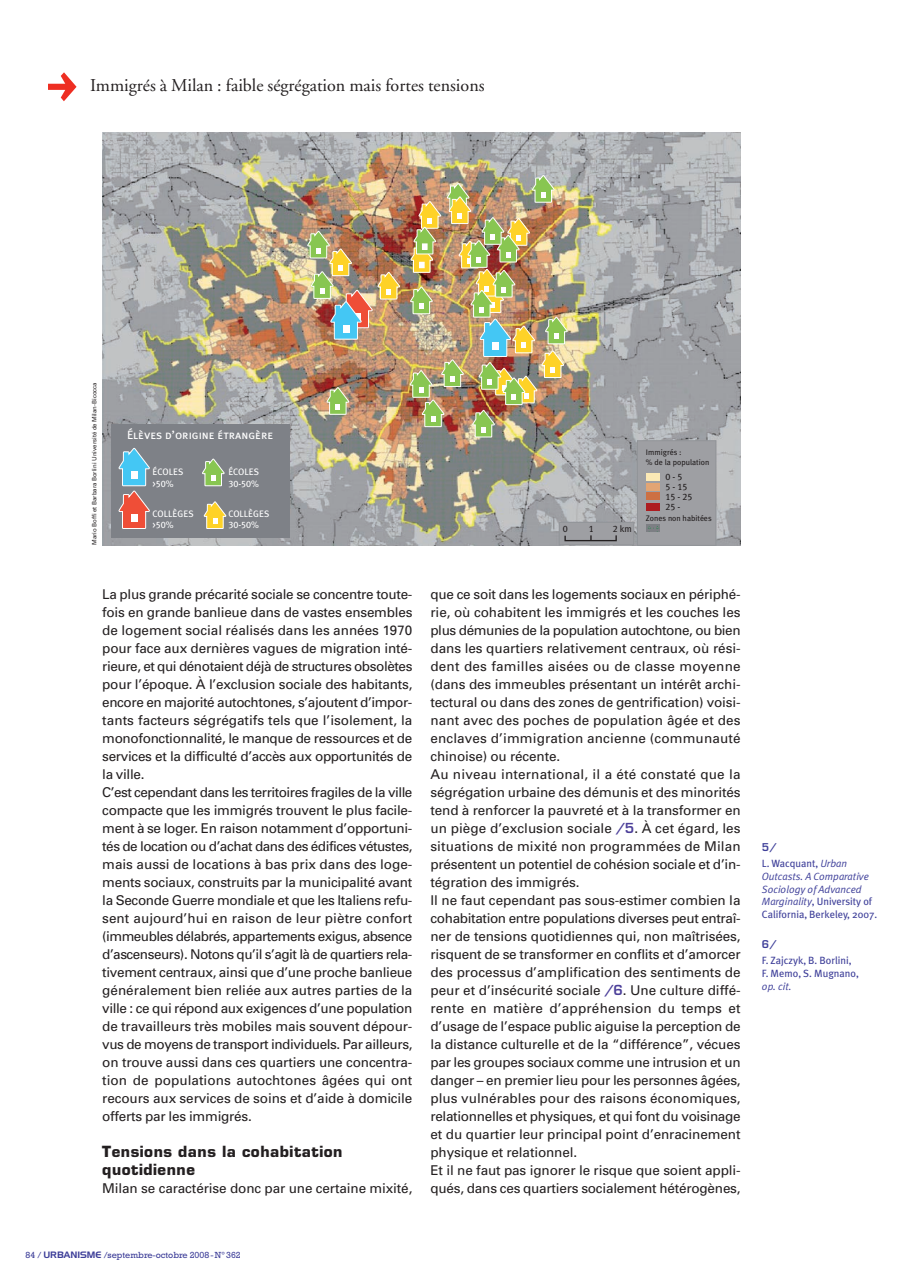
<style>
.page{position:relative;width:908px;height:1284px;background:#fff}
.page>*{position:absolute;margin:0;border:0;box-sizing:border-box;transform-origin:0 0}
.t1{font:54px "Mini Pics Directional AA";color:#ee2e22}
.t2{font:18px "Adobe Garamond";color:#231f20}
.t3{font:700 15px/18px "Eurostile";letter-spacing:.035em;color:#231f20}
.t4{font:13.5px/18px "Univers";letter-spacing:-.01em;color:#231f20}
.t5{font:12px "Meta Plus Book Caps";color:#fff}
.t6{font:10.5px/12.6px "Meta Plus";color:#3e3f99}
.t7{font:italic 10.5px/12.6px "Meta Plus Normal";color:#3e3f99}
.t8{font:600 10.5px "Eurostile LT";color:#3e3f99}
.t9{font:9.3px/11.2px "Meta Plus Book Caps";color:#fff}
.t10{font:9.3px/10.1px "Meta Plus Book Caps";color:#231f20}
.t11{font:9.3px "Meta Plus";color:#231f20}
.t12{font:9px "Rockwell";color:#3e3f99}
.t13{font:7.95px/9.6px "Meta Plus";color:#231f20}
.t14{font:6px "Univers";color:#231f20}
.s1{font-family:"Meta Plus Book Caps"}
.s2{font-family:"Eurostile LT";font-weight:600;color:#4c3f99}
.s3{font-family:"Meta Plus Normal";font-style:italic}
.s4{font-family:"Handel Gothic BT"}
</style>
<div class="page">
<img style="left:102px;top:132px;width:638px;height:413px">
<div style="left:637px;top:440px;width:78px;height:105px;background:#9e9fa3"></div>
<div style="left:636px;top:440px;width:80px;height:105px;border:1px solid #929599"></div>
<div style="left:559px;top:522px;width:74px;height:22px;background:#9e9fa3"></div>
<div style="left:558px;top:521px;width:76px;height:24px;border:1px solid #929599"></div>
<div style="left:111px;top:424px;width:179px;height:113px;background:#7e8187"></div>
<svg style="left:118px;top:448px;width:32px;height:81px"></svg>
<div style="left:131px;top:514px;width:6px;height:8px;background:#fff"></div>
<svg style="left:203px;top:501px;width:23px;height:28px"></svg>
<svg style="left:202px;top:458px;width:23px;height:28px"></svg>
<svg style="left:326px;top:387px;width:23px;height:28px"></svg>
<img style="left:307px;top:231px;width:93px;height:109px">
<img style="left:409px;top:175px;width:158px;height:262px">
<div style="left:646px;top:473px;width:13px;height:8px;background:#fbe9b5"></div>
<div style="left:646px;top:483px;width:13px;height:7px;background:#e2a574"></div>
<div style="left:646px;top:492px;width:13px;height:7px;background:#cd7043"></div>
<div style="left:646px;top:503px;width:13px;height:7px;background:#ad1d21"></div>
<div style="left:564px;top:534px;width:52px;height:7px;border:1px solid #231f20"></div>
<div style="left:646px;top:524px;width:13px;height:7px;background:#7d7f84"></div>
<svg style="left:647px;top:526px;width:12px;height:6px"></svg>
<h1 class="t1" style="left:38px;top:58px;width:49px">*</h1>
<h2 class="t2" style="left:90px;top:78px;width:396px">Immigrés à Milan : faible ségrégation mais fortes tensions</h2>
<p class="t14" style="left:92px;top:545px;width:164px;rotate:-90deg">Mario Boffi et Barbara Borlini Université de Milan-Bicocca</p>
<p class="t5" style="left:127px;top:428px;width:147px">Élèves d’origine étrangère</p>
<p class="t9" style="left:153px;top:466px;width:32px">ÉCOLES &gt;50%</p>
<p class="t9" style="left:228px;top:466px;width:32px">ÉCOLES<br>30-50%</p>
<p class="t9" style="left:153px;top:508px;width:43px">COLLÈGES &gt;50%</p>
<p class="t9" style="left:228px;top:508px;width:43px">COLLÈGES<br>30-50%</p>
<p class="t4" style="left:102px;top:586px;width:311px">La plus grande précarité sociale se concentre toute&shy;fois en grande banlieue dans de vastes ensembles de logement social réalisés dans les années 1970 pour face aux dernières vagues de migration inté&shy;rieure, et qui dénotaient déjà de structures obsolètes pour l’époque. À l’exclusion sociale des habitants, encore en majorité autochtones, s’ajoutent d’impor&shy;tants facteurs ségrégatifs tels que l’isolement, la monofonctionnalité, le manque de ressources et de services et la difficulté d’accès aux opportunités de la ville.<br>C’est cependant dans les territoires fragiles de la ville compacte que les immigrés trouvent le plus facile&shy;ment à se loger. En raison notamment d’opportuni&shy;tés de location ou d’achat dans des édifices vétustes, mais aussi de locations à bas prix dans des loge&shy;ments sociaux, construits par la municipalité avant la Seconde Guerre mondiale et que les Italiens refu&shy;sent aujourd’hui en raison de leur piètre confort (immeubles délabrés, appartements exigus, absence d’ascenseurs). Notons qu’il s’agit là de quartiers rela&shy;tivement centraux, ainsi que d’une proche banlieue généralement bien reliée aux autres parties de la ville : ce qui répond aux exigences d’une population de travailleurs très mobiles mais souvent dépour&shy;vus de moyens de transport individuels. Par ailleurs, on trouve aussi dans ces quartiers une concentra&shy;tion de populations autochtones âgées qui ont recours aux services de soins et d’aide à domicile offerts par les immigrés.</p>
<p class="t3" style="left:102px;top:1142px;width:242px">Tensions dans la cohabitation quotidienne</p>
<p class="t4" style="left:102px;top:1180px;width:311px">Milan se caractérise donc par une certaine mixité,</p>
<p class="t13" style="left:645px;top:448px;width:65px">Immigrés :<br>% de la population</p>
<p class="t10" style="left:665px;top:471px;width:29px">0 - 5<br>5 - 15<br>15 - 25<br>25 -</p>
<p class="t10" style="left:562px;top:523px;width:6px">0</p>
<p class="t10" style="left:588px;top:523px;width:6px">1</p>
<p class="t11" style="left:612px;top:525px;width:21px"><span class="s1">2</span> km</p>
<p class="t13" style="left:645px;top:514px;width:67px">Zones non habitées</p>
<p class="t4" style="left:430px;top:586px;width:311px">que ce soit dans les logements sociaux en périphé&shy;rie, où cohabitent les immigrés et les couches les plus démunies de la population autochtone, ou bien dans les quartiers relativement centraux, où rési&shy;dent des familles aisées ou de classe moyenne (dans des immeubles présentant un intérêt archi&shy;tectural ou dans des zones de gentrification) voisi&shy;nant avec des poches de population âgée et des enclaves d’immigration ancienne (communauté chinoise) ou récente.<br>Au niveau international, il a été constaté que la ségrégation urbaine des démunis et des minorités tend à renforcer la pauvreté et à la transformer en un piège d’exclusion sociale <span class="s2">/5</span>. À cet égard, les situations de mixité non programmées de Milan présentent un potentiel de cohésion sociale et d’in&shy;tégration des immigrés.<br>Il ne faut cependant pas sous-estimer combien la cohabitation entre populations diverses peut entraî&shy;ner de tensions quotidiennes qui, non maîtrisées, risquent de se transformer en conflits et d’amorcer des processus d’amplification des sentiments de peur et d’insécurité sociale <span class="s2">/6</span>. Une culture diffé&shy;rente en matière d’appréhension du temps et d’usage de l’espace public aiguise la perception de la distance culturelle et de la “différence”, vécues par les groupes sociaux comme une intrusion et un danger – en premier lieu pour les personnes âgées, plus vulnérables pour des raisons économiques, relationnelles et physiques, et qui font du voisinage et du quartier leur principal point d’enracinement physique et relationnel.<br>Et il ne faut pas ignorer le risque que soient appli&shy;qués, dans ces quartiers socialement hétérogènes,</p>
<p class="t8" style="left:761px;top:842px;width:16px">5/</p>
<p class="t6" style="left:761px;top:858px;width:87px">L. Wacquant, <span class="s3">Urban</span></p>
<p class="t7" style="left:761px;top:870px;width:109px">Outcasts. A Comparative<br>Sociology of Advanced</p>
<p class="t6" style="left:761px;top:896px;width:117px"><span class="s3">Marginality</span>, University of<br>California, Berkeley, 2007.</p>
<p class="t8" style="left:761px;top:939px;width:16px">6/</p>
<p class="t6" style="left:761px;top:955px;width:98px">F. Zajczyk, B. Borlini,<br>F. Memo, S. Mugnano,</p>
<p class="t7" style="left:761px;top:980px;width:31px">op. cit.</p>
<p class="t12" style="left:26px;top:1251px;width:216px">84 / <span class="s4">URBANISME</span> /septembre-octobre 2008 - N° 362</p>
</div>
